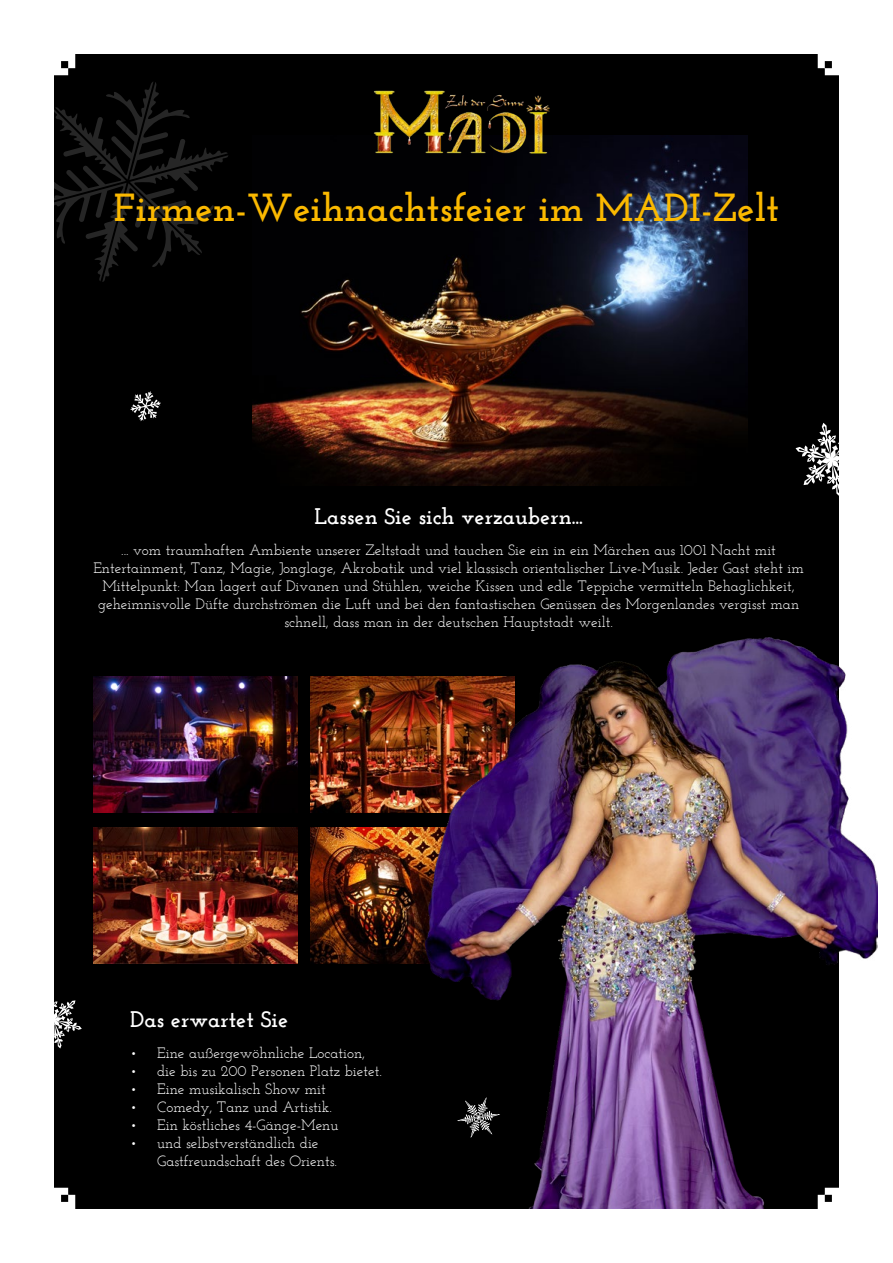
<style>
.page{position:relative;width:893px;height:1263px;background:#fff}
.page>*{position:absolute;margin:0;border:0;box-sizing:border-box;transform-origin:0 0}
.t1{font:700 39px "Josefin Slab";color:#fbb900}
.t2{font:700 22.5px "Josefin Slab";color:#fff}
.t3{font:15px/18px "Josefin Slab";color:#fff}
</style>
<div class="page">
<div style="left:54px;top:54px;width:785px;height:1155px;background:#000"></div>
<svg style="left:54px;top:81px;width:174px;height:201px;background:#080808"></svg>
<img style="left:253px;top:135px;width:495px;height:350px">
<img style="left:371px;top:87px;width:181px;height:70px">
<img style="left:94px;top:676px;width:204px;height:136px">
<img style="left:94px;top:827px;width:204px;height:136px">
<img style="left:310px;top:676px;width:115px;height:136px">
<img style="left:310px;top:827px;width:115px;height:136px">
<img style="left:425px;top:637px;width:452px;height:572px">
<svg style="left:54px;top:991px;width:28px;height:57px;background:#3e3e3e"></svg>
<svg style="left:795px;top:423px;width:44px;height:73px"></svg>
<svg style="left:457px;top:1097px;width:43px;height:41px;background:#2f2f2f"></svg>
<svg style="left:130px;top:391px;width:31px;height:30px"></svg>
<h1 class="t1" style="left:114px;top:184px;width:667px">Firmen-Weihnachtsfeier im MADI-Zelt</h1>
<h2 class="t2" style="left:314px;top:503px;width:270px">Lassen Sie sich verzaubern...</h2>
<p class="t3" style="left:93px;top:541px;width:712px;text-align:center">... vom traumhaften Ambiente unserer Zeltstadt und tauchen Sie ein in ein Märchen aus 1001 Nacht mit Entertainment, Tanz, Magie, Jonglage, Akrobatik und viel klassisch orientalischer Live-Musik. Jeder Gast steht im Mittelpunkt: Man lagert auf Divanen und Stühlen, weiche Kissen und edle Teppiche vermitteln Behaglichkeit, geheimnisvolle Düfte durchströmen die Luft und bei den fantastischen Genüssen des Morgenlandes vergisst man schnell, dass man in der deutschen Hauptstadt weilt.</p>
<h2 class="t2" style="left:130px;top:1006px;width:159px">Das erwartet Sie</h2>
<p class="t3" style="left:130px;top:1043px;width:236px">• Eine außergewöhnliche Location,</p>
<p class="t3" style="left:130px;top:1061px;width:253px">• die bis zu 200 Personen Platz bietet.</p>
<p class="t3" style="left:130px;top:1079px;width:197px">• Eine musikalisch Show mit</p>
<p class="t3" style="left:130px;top:1097px;width:203px">• Comedy, Tanz und Artistik.</p>
<p class="t3" style="left:130px;top:1115px;width:210px">• Ein köstliches 4-Gänge-Menu</p>
<p class="t3" style="left:157px;top:1133px;width:181px;text-indent:-27px">• und selbstverständlich die<br>Gastfreundschaft des Orients.</p>
</div>
